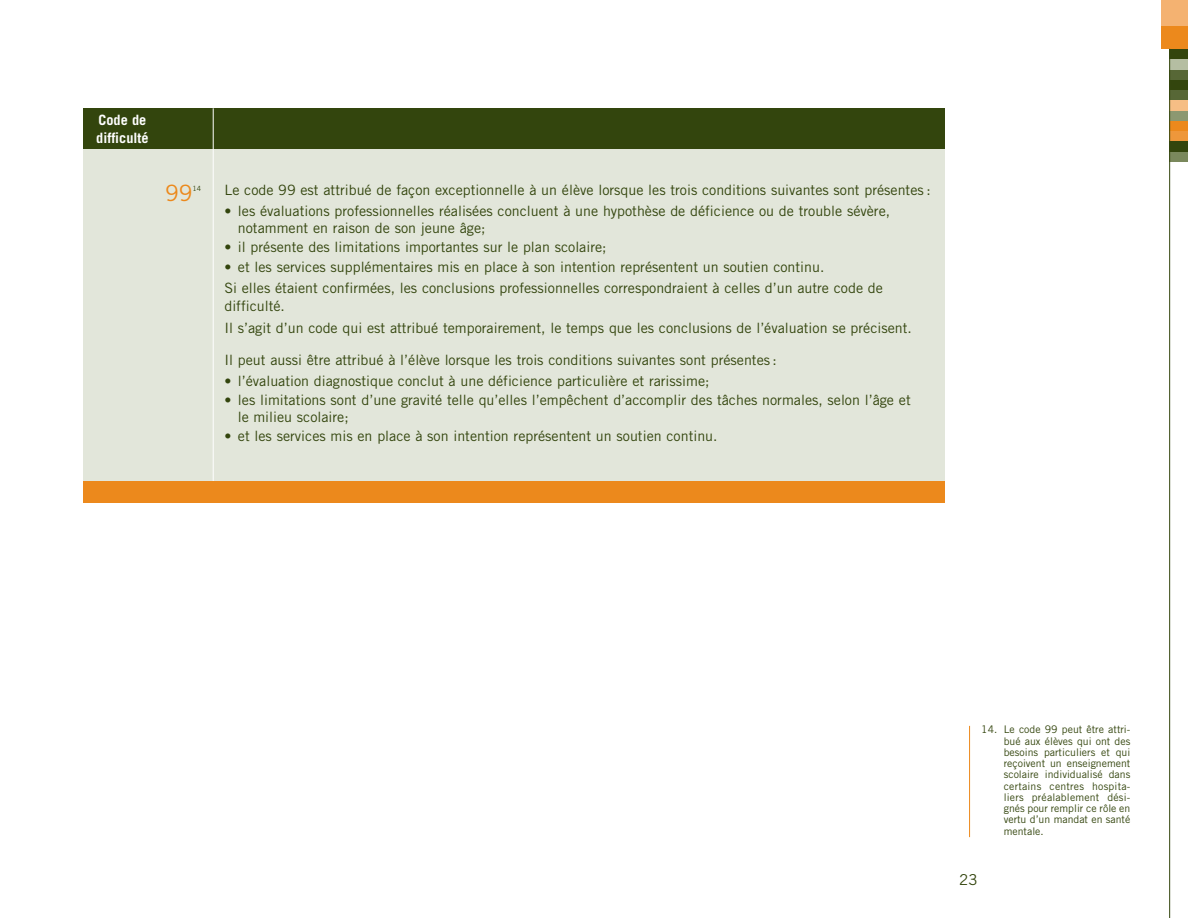
<style>
.page{position:relative;width:1188px;height:918px;background:#fff}
.page>*{position:absolute;margin:0;border:0;box-sizing:border-box;transform-origin:0 0}
.t1{font:22.5px "Trade Gothic";color:#ec891c}
.t2{font:15px "Trade Gothic";color:#33450d}
.t3{font:14.25px/16.5px "Trade Gothic";color:#33450d}
.t4{font:700 14.25px/18px "Trade Gothic";color:#fff}
.t5{font:10.5px/11.2px "Trade Gothic";color:#33450d;text-align:justify}
.t6{font:7.2px "Trade Gothic";color:#33450d}
.s1{font-size:13.95px}
</style>
<div class="page">
<div style="left:1170px;top:151px;width:18px;height:10px;background:#7a885c"></div>
<div style="left:1170px;top:141px;width:18px;height:10px;background:#33450d"></div>
<div style="left:1170px;top:131px;width:18px;height:10px;background:#ee973b"></div>
<div style="left:1170px;top:120px;width:18px;height:11px;background:#ec891c"></div>
<div style="left:1170px;top:110px;width:18px;height:10px;background:#8c9871"></div>
<div style="left:1170px;top:100px;width:18px;height:10px;background:#f6be85"></div>
<div style="left:1170px;top:90px;width:18px;height:10px;background:#576736"></div>
<div style="left:1170px;top:79px;width:18px;height:11px;background:#33450d"></div>
<div style="left:1170px;top:69px;width:18px;height:10px;background:#576736"></div>
<div style="left:1170px;top:59px;width:18px;height:10px;background:#b5bea2"></div>
<div style="left:1170px;top:49px;width:18px;height:10px;background:#33450d"></div>
<div style="left:1161px;top:25px;width:27px;height:24px;background:#ec891c"></div>
<div style="left:1161px;top:0;width:27px;height:25px;background:#f4b271"></div>
<hr style="left:1169px;top:49px;width:1px;height:869px;background:#33450d">
<div style="left:83px;top:108px;width:134px;height:379px;background:#e2e6da"></div>
<div style="left:212px;top:108px;width:733px;height:378px;background:#e2e6da"></div>
<div style="left:83px;top:108px;width:135px;height:41px;background:#33450d"></div>
<div style="left:214px;top:108px;width:731px;height:41px;background:#33450d"></div>
<hr style="left:213px;top:108px;width:1px;height:379px;background:#fff">
<div style="left:83px;top:481px;width:862px;height:21px;background:#ec891c"></div>
<hr style="left:969px;top:726px;width:1px;height:111px;background:#ec891c">
<p class="t4" style="left:96px;top:112px;width:54px">Code de difficulté</p>
<h1 class="t1" style="left:165px;top:185px;width:29px">99</h1>
<p class="t6" style="left:193px;top:186px;width:10px">14</p>
<p class="t3" style="left:224px;top:183px;width:708px">Le code 99 est attribué de façon exceptionnelle à un élève lorsque les trois conditions suivantes sont présentes :</p>
<p class="t3" style="left:238px;top:204px;width:654px;text-indent:-14px"><span class="s1">•</span> les évaluations professionnelles réalisées concluent à une hypothèse de déficience ou de trouble sévère, notamment en raison de son jeune âge;</p>
<p class="t3" style="left:224px;top:240px;width:384px"><span class="s1">•</span> il présente des limitations importantes sur le plan scolaire;</p>
<p class="t3" style="left:224px;top:257px;width:660px;line-height:21px"><span class="s1">•</span> et les services supplémentaires mis en place à son intention représentent un soutien continu.<br>Si elles étaient confirmées, les conclusions professionnelles correspondraient à celles d’un autre code de</p>
<p class="t3" style="left:224px;top:296px;width:689px;line-height:22.5px">difficulté.<br>Il s’agit d’un code qui est attribué temporairement, le temps que les conclusions de l’évaluation se précisent.</p>
<p class="t3" style="left:224px;top:353px;width:554px">Il peut aussi être attribué à l’élève lorsque les trois conditions suivantes sont présentes :</p>
<p class="t3" style="left:224px;top:374px;width:487px"><span class="s1">•</span> l’évaluation diagnostique conclut à une déficience particulière et rarissime;</p>
<p class="t3" style="left:238px;top:393px;width:674px;text-indent:-14px"><span class="s1">•</span> les limitations sont d’une gravité telle qu’elles l’empêchent d’accomplir des tâches normales, selon l’âge et le milieu scolaire;</p>
<p class="t3" style="left:224px;top:429px;width:495px"><span class="s1">•</span> et les services mis en place à son intention représentent un soutien continu.</p>
<p class="t5" style="left:1004px;top:725px;width:128px;text-indent:-22px">14. Le code 99 peut être attri&shy;bué aux élèves qui ont des besoins particuliers et qui reçoivent un enseignement scolaire individualisé dans certains centres hospita&shy;liers préalablement dési&shy;gnés pour remplir ce rôle en vertu d’un mandat en santé mentale.</p>
<p class="t2" style="left:959px;top:874px;width:20px">23</p>
</div>
